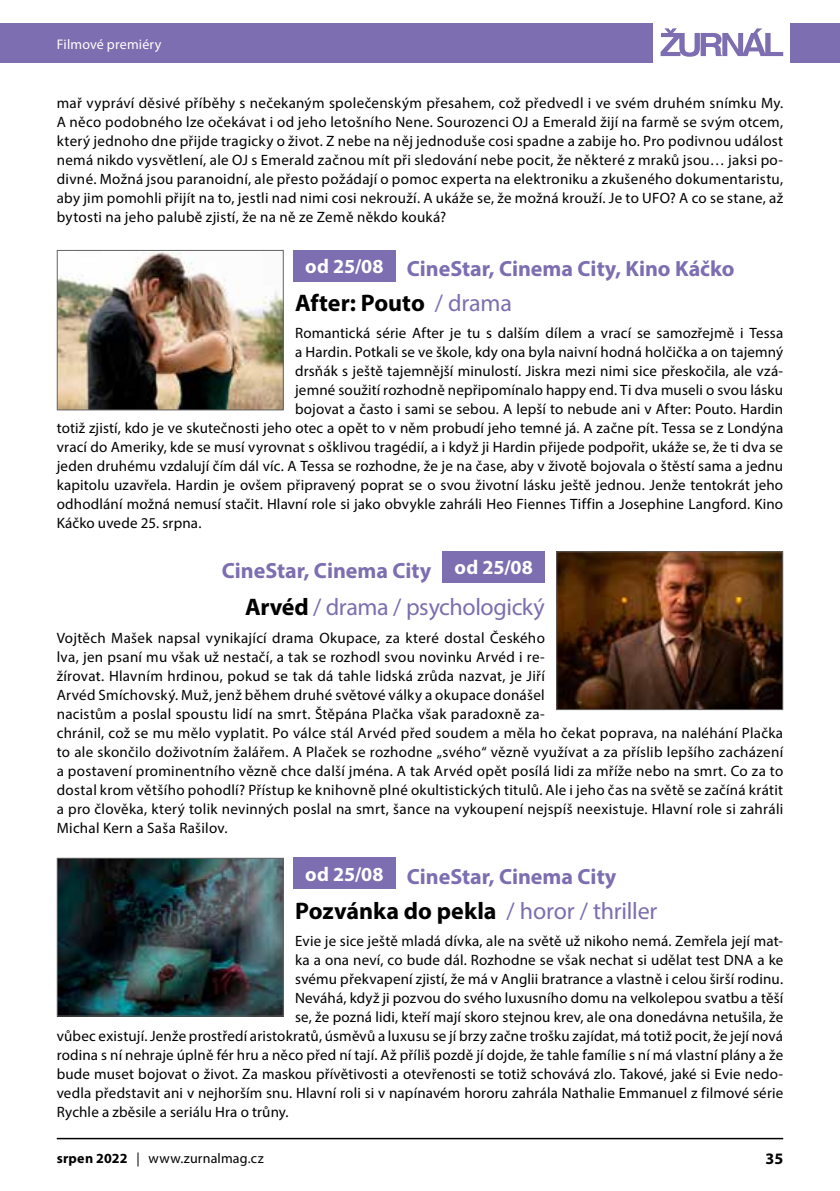
<style>
.page{position:relative;width:840px;height:1191px;background:#fff}
.page>*{position:absolute;margin:0;border:0;box-sizing:border-box;transform-origin:0 0}
.t1{font:700 24px "Myriad Pro";color:#000}
.t2{font:24px "Myriad Pro";letter-spacing:-.02em;color:#7c6eb0}
.t3{font:700 22px "Myriad Pro";color:#7c6eb0}
.t4{font:700 20px "Myriad Pro";letter-spacing:.01em;color:#fff}
.t5{font:700 16px "Myriad Pro";color:#000}
.t6{font:15px/19px "Myriad Pro";letter-spacing:.015em;color:#000}
.t7{font:14px "Myriad Pro";letter-spacing:.015em;color:#000}
.t8{font:14px "Myriad Pro";letter-spacing:.01em;color:#fff}
.s1{font-weight:400;color:#7c6eb0}
.s2{font-weight:700;color:#000}
.s3{font-weight:700}
</style>
<div class="page">
<hr style="left:57px;top:1137px;width:725px;height:2px;background:#000">
<div style="left:0;top:23px;width:652px;height:39px;background:#7c6eb0"></div>
<div style="left:789px;top:23px;width:50px;height:39px;background:#7c6eb0"></div>
<svg style="left:660px;top:28px;width:122px;height:29px"></svg>
<div style="left:293px;top:857px;width:102px;height:32px;background:#7c6eb0"></div>
<img style="left:59px;top:859px;width:222px;height:155px">
<div style="left:57px;top:857px;width:226px;height:159px;border:1px solid #646363"></div>
<div style="left:442px;top:551px;width:102px;height:31px;background:#7c6eb0"></div>
<img style="left:558px;top:553px;width:222px;height:155px">
<div style="left:556px;top:551px;width:226px;height:159px;border:1px solid #646363"></div>
<div style="left:293px;top:250px;width:102px;height:31px;background:#7c6eb0"></div>
<img style="left:59px;top:252px;width:222px;height:156px">
<div style="left:57px;top:250px;width:226px;height:160px;border:1px solid #646363"></div>
<p class="t8" style="left:57px;top:35px;width:106px">Filmové premiéry</p>
<p class="t6" style="left:57px;top:93px;width:727px;text-align:justify">mař vypráví děsivé příběhy s nečekaným společenským přesahem, což předvedl i ve svém druhém snímku My.<br>A něco podobného lze očekávat i od jeho letošního Nene. Sourozenci OJ a Emerald žijí na farmě se svým otcem, který jednoho dne přijde tragicky o život. Z nebe na něj jednoduše cosi spadne a zabije ho. Pro podivnou událost nemá nikdo vysvětlení, ale OJ s Emerald začnou mít při sledování nebe pocit, že některé z mraků jsou… jaksi po&shy;divné. Možná jsou paranoidní, ale přesto požádají o pomoc experta na elektroniku a zkušeného dokumentaristu, aby jim pomohli přijít na to, jestli nad nimi cosi nekrouží. A ukáže se, že možná krouží. Je to UFO? A co se stane, až bytosti na jeho palubě zjistí, že na ně ze Země někdo kouká?</p>
<h3 class="t4" style="left:305px;top:253px;width:80px">od 25/08</h3>
<h2 class="t3" style="left:406px;top:255px;width:329px">CineStar, Cinema City, Kino Káčko</h2>
<h1 class="t1" style="left:295px;top:287px;width:218px">After: Pouto <span class="s1">/ drama</span></h1>
<p class="t6" style="left:295px;top:323px;width:489px">Romantická série After je tu s dalším dílem a vrací se samozřejmě i Tessa</p>
<p class="t6" style="left:295px;top:342px;width:489px">a Hardin. Potkali se ve škole, kdy ona byla naivní hodná holčička a on tajemný</p>
<p class="t6" style="left:295px;top:361px;width:489px">drsňák s ještě tajemnější minulostí. Jiskra mezi nimi sice přeskočila, ale vzá-</p>
<p class="t6" style="left:295px;top:380px;width:489px">jemné soužití rozhodně nepřipomínalo happy end. Ti dva museli o svou lásku</p>
<p class="t6" style="left:295px;top:399px;width:489px">bojovat a často i sami se sebou. A lepší to nebude ani v After: Pouto. Hardin</p>
<p class="t6" style="left:57px;top:418px;width:727px">totiž zjistí, kdo je ve skutečnosti jeho otec a opět to v něm probudí jeho temné já. A začne pít. Tessa se z Londýna</p>
<p class="t6" style="left:57px;top:438px;width:727px">vrací do Ameriky, kde se musí vyrovnat s ošklivou tragédií, a i když ji Hardin přijede podpořit, ukáže se, že ti dva se</p>
<p class="t6" style="left:57px;top:457px;width:727px">jeden druhému vzdalují čím dál víc. A Tessa se rozhodne, že je na čase, aby v životě bojovala o štěstí sama a jednu</p>
<p class="t6" style="left:57px;top:476px;width:727px">kapitolu uzavřela. Hardin je ovšem připravený poprat se o svou životní lásku ještě jednou. Jenže tentokrát jeho</p>
<p class="t6" style="left:57px;top:495px;width:727px">odhodlání možná nemusí stačit. Hlavní role si jako obvykle zahráli Heo Fiennes Tiffin a Josephine Langford. Kino</p>
<p class="t6" style="left:57px;top:514px;width:146px">Káčko uvede 25. srpna.</p>
<h3 class="t4" style="left:454px;top:554px;width:80px">od 25/08</h3>
<h2 class="t3" style="left:222px;top:556px;width:211px">CineStar, Cinema City</h2>
<h1 class="t2" style="left:245px;top:592px;width:301px"><span class="s2">Arvéd</span> / drama / psychologický</h1>
<p class="t6" style="left:57px;top:628px;width:727px">Vojtěch Mašek napsal vynikající drama Okupace, za které dostal Českého<br>lva, jen psaní mu však už nestačí, a tak se rozhodl svou novinku Arvéd i re-<br>žírovat. Hlavním hrdinou, pokud se tak dá tahle lidská zrůda nazvat, je Jiří<br>Arvéd Smíchovský. Muž, jenž během druhé světové války a okupace donášel<br>nacistům a poslal spoustu lidí na smrt. Štěpána Plačka však paradoxně za-<br>chránil, což se mu mělo vyplatit. Po válce stál Arvéd před soudem a měla ho čekat poprava, na naléhání Plačka to ale skončilo doživotním žalářem. A Plaček se rozhodne „svého“ vězně využívat a za příslib lepšího zacházení a postavení prominentního vězně chce další jména. A tak Arvéd opět posílá lidi za mříže nebo na smrt. Co za to dostal krom většího pohodlí? Přístup ke knihovně plné okultistických titulů. Ale i jeho čas na světě se začíná krátit a pro člověka, který tolik nevinných poslal na smrt, šance na vykoupení nejspíš neexistuje. Hlavní role si zahráli Michal Kern a Saša Rašilov.</p>
<h3 class="t4" style="left:305px;top:861px;width:80px">od 25/08</h3>
<h2 class="t3" style="left:406px;top:862px;width:211px">CineStar, Cinema City</h2>
<h1 class="t1" style="left:295px;top:895px;width:363px">Pozvánka do pekla <span class="s1">/ horor / thriller</span></h1>
<p class="t6" style="left:295px;top:931px;width:489px">Evie je sice ještě mladá dívka, ale na světě už nikoho nemá. Zemřela její mat-</p>
<p class="t6" style="left:295px;top:950px;width:489px">ka a ona neví, co bude dál. Rozhodne se však nechat si udělat test DNA a ke</p>
<p class="t6" style="left:295px;top:969px;width:489px">svému překvapení zjistí, že má v Anglii bratrance a vlastně i celou širší rodinu.</p>
<p class="t6" style="left:295px;top:988px;width:489px">Neváhá, když ji pozvou do svého luxusního domu na velkolepou svatbu a těší</p>
<p class="t6" style="left:295px;top:1007px;width:489px">se, že pozná lidi, kteří mají skoro stejnou krev, ale ona donedávna netušila, že</p>
<p class="t6" style="left:57px;top:1026px;width:727px">vůbec existují. Jenže prostředí aristokratů, úsměvů a luxusu se jí brzy začne trošku zajídat, má totiž pocit, že její nová</p>
<p class="t6" style="left:57px;top:1045px;width:727px">rodina s ní nehraje úplně fér hru a něco před ní tají. Až příliš pozdě jí dojde, že tahle famílie s ní má vlastní plány a že</p>
<p class="t6" style="left:57px;top:1064px;width:727px">bude muset bojovat o život. Za maskou přívětivosti a otevřenosti se totiž schovává zlo. Takové, jaké si Evie nedo-</p>
<p class="t6" style="left:57px;top:1083px;width:727px">vedla představit ani v nejhorším snu. Hlavní roli si v napínavém hororu zahrála Nathalie Emmanuel z filmové série</p>
<p class="t6" style="left:57px;top:1102px;width:233px">Rychle a zběsile a seriálu Hra o trůny.</p>
<p class="t7" style="left:57px;top:1149px;width:208px"><span class="s3">srpen 2022</span> | www.zurnalmag.cz</p>
<p class="t5" style="left:765px;top:1148px;width:19px">35</p>
</div>
